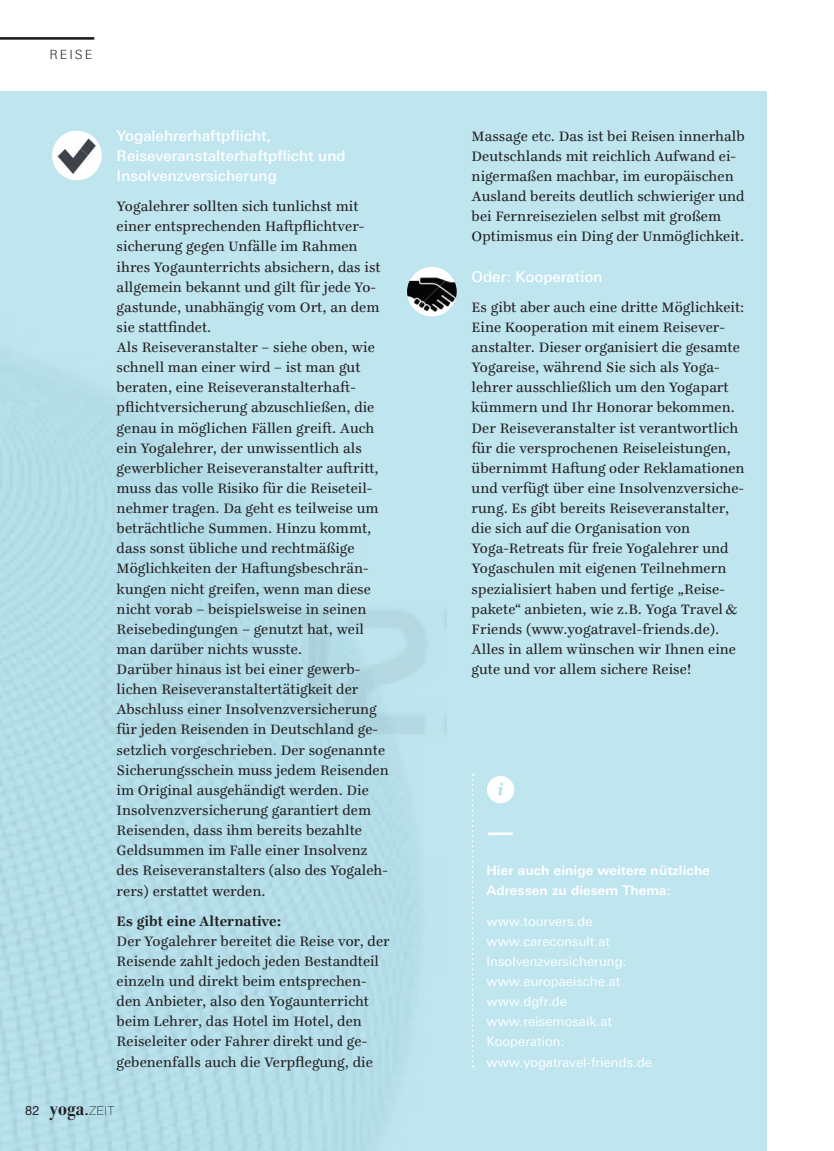
<style>
.page{position:relative;width:834px;height:1151px;background:#fff}
.page>*{position:absolute;margin:0;border:0;box-sizing:border-box;transform-origin:0 0}
.t1{font:700 condensed 22.75px "Bodoni Std";color:#231f20}
.t2{font:italic 700 17.5px "Ingeborg";color:#addfeb}
.t3{font:14.88px/20.1px "Ingeborg";letter-spacing:.005em;color:#231f20}
.t4{font:500 14.88px/20.1px "Linotype Univers 530";letter-spacing:.005em;color:#fff}
.t5{font:700 14.88px "Ingeborg";letter-spacing:.005em;color:#231f20}
.t6{font:13.12px/20.1px "Linotype Univers 430";letter-spacing:.005em;color:#fff}
.t7{font:700 13.12px/20.1px "Linotype Univers 630";letter-spacing:.005em;color:#fff}
.t8{font:300 12.78px "Linotype Univers 330";letter-spacing:.15em;color:#231f20}
.s1{font-family:"Helvetica Neue LT Std";font-weight:400;font-stretch:normal;font-size:12.6px}
.s2{font-size:15.75px}
.s3{font-family:"Helvetica Neue LT Std";font-weight:100;font-stretch:normal;font-size:12.25px}
</style>
<div class="page">
<div style="left:0;top:92px;width:766px;height:1059px;background:#bfe5ef"></div>
<hr style="left:0;top:37px;width:94px;height:3px;background:#231f20">
<img style="left:407px;top:267px;width:49px;height:49px;border-radius:25px">
<img style="left:52px;top:131px;width:50px;height:49px;border-radius:25px">
<hr style="left:488px;top:832px;width:25px;height:3px;background:#fff">
<img style="left:0;top:280px;width:446px;height:870px">
<div style="left:487px;top:776px;width:27px;height:27px;background:#fff;border-radius:50%"></div>
<svg style="left:471px;top:774px;width:2px;height:293px"></svg>
<p class="t8" style="left:50px;top:47px;width:44px">REISE</p>
<p class="t4" style="left:117px;top:125px;width:230px">Yogalehrerhaftpflicht,<br>Reiseveranstalterhaftpflicht und<br>Insolvenzversicherung</p>
<p class="t3" style="left:117px;top:196px;width:273px">Yogalehrer sollten sich tunlichst mit einer entsprechenden Haftpflichtver&shy;sicherung gegen Unfälle im Rahmen ihres Yogaunterrichts absichern, das ist allgemein bekannt und gilt für jede Yo&shy;gastunde, unabhängig vom Ort, an dem sie stattfindet.<br>Als Reiseveranstalter – siehe oben, wie schnell man einer wird – ist man gut beraten, eine Reiseveranstalterhaft&shy;pflichtversicherung abzuschließen, die genau in möglichen Fällen greift. Auch ein Yogalehrer, der unwissentlich als gewerblicher Reiseveranstalter auftritt, muss das volle Risiko für die Reiseteil&shy;nehmer tragen. Da geht es teilweise um beträchtliche Summen. Hinzu kommt, dass sonst übliche und rechtmäßige Möglichkeiten der Haftungsbeschrän&shy;kungen nicht greifen, wenn man diese nicht vorab – beispielsweise in seinen Reisebedingungen – genutzt hat, weil man darüber nichts wusste.<br>Darüber hinaus ist bei einer gewerb&shy;lichen Reiseveranstaltertätigkeit der Abschluss einer Insolvenzversicherung für jeden Reisenden in Deutschland ge&shy;setzlich vorgeschrieben. Der sogenannte Sicherungsschein muss jedem Reisenden im Original ausgehändigt werden. Die Insolvenzversicherung garantiert dem Reisenden, dass ihm bereits bezahlte Geldsummen im Falle einer Insolvenz des Reiseveranstalters (also des Yogaleh&shy;rers) erstattet werden.</p>
<p class="t5" style="left:117px;top:912px;width:166px">Es gibt eine Alternative:</p>
<p class="t3" style="left:117px;top:931px;width:274px">Der Yogalehrer bereitet die Reise vor, der Reisende zahlt jedoch jeden Bestandteil einzeln und direkt beim entsprechen&shy;den Anbieter, also den Yogaunterricht beim Lehrer, das Hotel im Hotel, den Reiseleiter oder Fahrer direkt und ge&shy;gebenenfalls auch die Verpflegung, die</p>
<h1 class="t1" style="left:25px;top:1095px;width:90px"><span class="s1">82</span> yoga<span class="s2">.</span><span class="s3">ZEIT</span></h1>
<p class="t3" style="left:471px;top:126px;width:274px">Massage etc. Das ist bei Reisen innerhalb Deutschlands mit reichlich Aufwand ei&shy;nigermaßen machbar, im europäischen Ausland bereits deutlich schwieriger und bei Fernreisezielen selbst mit großem Optimismus ein Ding der Unmöglichkeit.</p>
<p class="t4" style="left:471px;top:266px;width:132px">Oder: Kooperation</p>
<p class="t3" style="left:471px;top:297px;width:274px">Es gibt aber auch eine dritte Möglichkeit:<br>Eine Kooperation mit einem Reisever&shy;anstalter. Dieser organisiert die gesamte Yogareise, während Sie sich als Yoga&shy;lehrer ausschließlich um den Yogapart kümmern und Ihr Honorar bekommen.<br>Der Reiseveranstalter ist verantwortlich für die versprochenen Reiseleistungen, übernimmt Haftung oder Reklamationen und verfügt über eine Insolvenzversiche&shy;rung. Es gibt bereits Reiseveranstalter, die sich auf die Organisation von Yoga-Retreats für freie Yogalehrer und Yogaschulen mit eigenen Teilnehmern spezialisiert haben und fertige „Reise&shy;pakete“ anbieten, wie z.B. Yoga Travel &amp; Friends (www.yogatravel-friends.de).<br>Alles in allem wünschen wir Ihnen eine gute und vor allem sichere Reise!</p>
<p class="t2" style="left:497px;top:779px;width:8px">i</p>
<p class="t7" style="left:486px;top:860px;width:225px">Hier auch einige weitere nützliche<br>Adressen zu diesem Thema:</p>
<p class="t6" style="left:486px;top:911px;width:167px">www.tourvers.de www.careconsult.at<br>Insolvenzversicherung: www.europaeische.at www.dgfr.de www.reisemosaik.at<br>Kooperation: www.yogatravel-friends.de</p>
</div>
